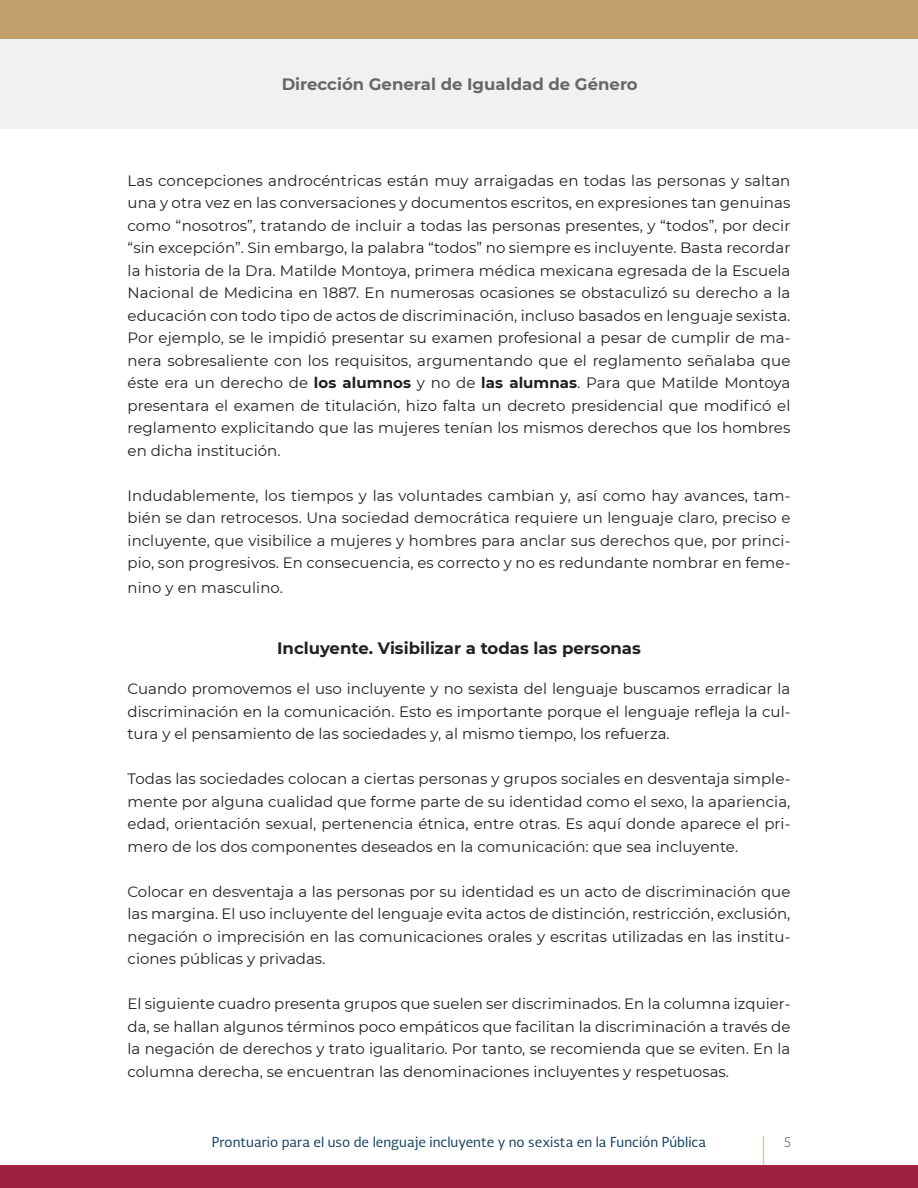
<style>
.page{position:relative;width:918px;height:1188px;background:#fff}
.page>*{position:absolute;margin:0;border:0;box-sizing:border-box;transform-origin:0 0}
.t1{font:700 16.5px "Montserrat";color:#231f20}
.CUERPO_DE_TEXTO{font:700 16.5px "Montserrat";color:#67676a}
.t2{font:15px/22.5px "Montserrat";color:#231f20;text-align:justify}
.CUERPO_DE_TEXTO-2{font:13.5px "Soberana Sans";color:#114162}
.t3{font:300 13.5px "Soberana Sans";color:#67676a}
.s1{font-weight:700}
</style>
<div class="page">
<div style="left:0;top:0;width:918px;height:128px;background:#f0f1f2"></div>
<div style="left:0;top:0;width:918px;height:38px;background:#c29e6a"></div>
<div style="left:0;top:1165px;width:918px;height:23px;background:#9f2141"></div>
<svg style="left:763px;top:1136px;width:1px;height:29px"></svg>
<p class="CUERPO_DE_TEXTO" style="left:282px;top:72px;width:358px">Dirección General de Igualdad de Género</p>
<p class="t2" style="left:128px;top:169px;width:664px">Las concepciones androcéntricas están muy arraigadas en todas las personas y saltan una y otra vez en las conversaciones y documentos escritos, en expresiones tan genuinas como “nosotros”, tratando de incluir a todas las personas presentes, y “todos”, por decir “sin excepción”. Sin embargo, la palabra “todos” no siempre es incluyente. Basta recordar la historia de la Dra. Matilde Montoya, primera médica mexicana egresada de la Escuela Nacional de Medicina en 1887. En numerosas ocasiones se obstaculizó su derecho a la educación con todo tipo de actos de discriminación, incluso basados en lenguaje sexista.<br>Por ejemplo, se le impidió presentar su examen profesional a pesar de cumplir de ma&shy;nera sobresaliente con los requisitos, argumentando que el reglamento señalaba que éste era un derecho de <span class="s1">los alumnos</span> y no de <span class="s1">las alumnas</span>. Para que Matilde Montoya presentara el examen de titulación, hizo falta un decreto presidencial que modificó el reglamento explicitando que las mujeres tenían los mismos derechos que los hombres en dicha institución.</p>
<p class="t2" style="left:128px;top:484px;width:664px">Indudablemente, los tiempos y las voluntades cambian y, así como hay avances, tam&shy;bién se dan retrocesos. Una sociedad democrática requiere un lenguaje claro, preciso e incluyente, que visibilice a mujeres y hombres para anclar sus derechos que, por princi&shy;pio, son progresivos. En consecuencia, es correcto y no es redundante nombrar en feme-</p>
<p class="t2" style="left:128px;top:576px;width:157px">nino y en masculino.</p>
<p class="t1" style="left:277px;top:636px;width:365px">Incluyente. Visibilizar a todas las personas</p>
<p class="t2" style="left:128px;top:677px;width:664px">Cuando promovemos el uso incluyente y no sexista del lenguaje buscamos erradicar la discriminación en la comunicación. Esto es importante porque el lenguaje refleja la cul&shy;tura y el pensamiento de las sociedades y, al mismo tiempo, los refuerza.</p>
<p class="t2" style="left:128px;top:767px;width:664px">Todas las sociedades colocan a ciertas personas y grupos sociales en desventaja simple&shy;mente por alguna cualidad que forme parte de su identidad como el sexo, la apariencia, edad, orientación sexual, pertenencia étnica, entre otras. Es aquí donde aparece el pri&shy;mero de los dos componentes deseados en la comunicación: que sea incluyente.</p>
<p class="t2" style="left:128px;top:880px;width:664px">Colocar en desventaja a las personas por su identidad es un acto de discriminación que las margina. El uso incluyente del lenguaje evita actos de distinción, restricción, exclusión, negación o imprecisión en las comunicaciones orales y escritas utilizadas en las institu&shy;ciones públicas y privadas.</p>
<p class="t2" style="left:128px;top:992px;width:664px">El siguiente cuadro presenta grupos que suelen ser discriminados. En la columna izquier&shy;da, se hallan algunos términos poco empáticos que facilitan la discriminación a través de la negación de derechos y trato igualitario. Por tanto, se recomienda que se eviten. En la columna derecha, se encuentran las denominaciones incluyentes y respetuosas.</p>
<p class="CUERPO_DE_TEXTO-2" style="left:212px;top:1133px;width:496px">Prontuario para el uso de lenguaje incluyente y no sexista en la Función Pública</p>
<p class="t3" style="left:783px;top:1133px;width:10px">5</p>
</div>
